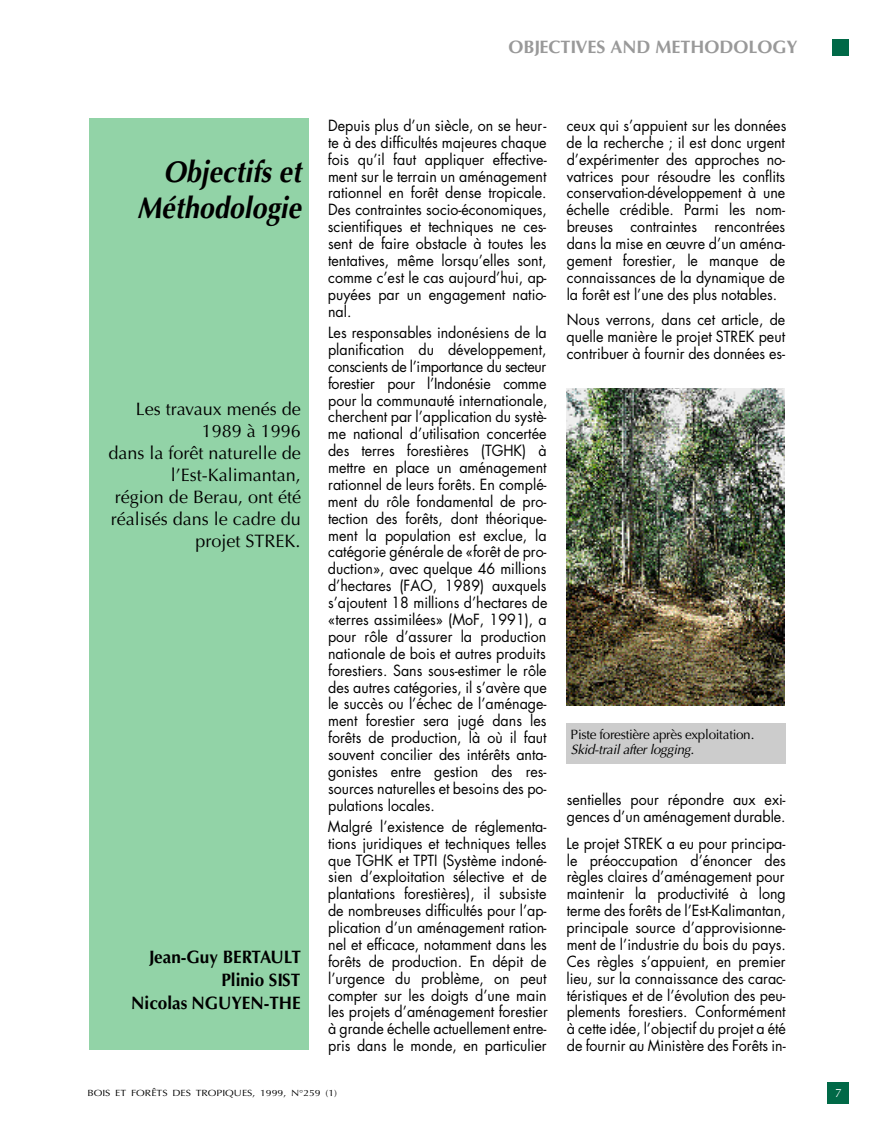
<style>
.page{position:relative;width:893px;height:1148px;background:#fff}
.page>*{position:absolute;margin:0;border:0;box-sizing:border-box;transform-origin:0 0}
.t1{font:italic 700 30px/36.8px "Optima";color:#000;text-align:right;scale:.9 1}
.t2{font:18px/22px "Optima";color:#000;text-align:right}
.t3{font:700 18px/22.6px "Optima";color:#000;text-align:right;scale:.95 1}
.t4{font:700 18px "Optima";color:#999}
.t5{font:15px/16.8px "Futura";color:#000;text-align:justify;scale:.95 1}
.t6{font:13.5px "Optima";letter-spacing:-.03em;color:#000}
.t7{font:italic 13.5px "Optima";letter-spacing:-.03em;color:#000}
.t8{font:12px "Optima";color:#fff}
.t9{font:9px "Optima";color:#000;scale:1.16 1}
</style>
<div class="page">
<div style="left:827px;top:1082px;width:21px;height:21px;background:#006947"></div>
<div style="left:832px;top:40px;width:16px;height:16px;background:#006947"></div>
<div style="left:89px;top:118px;width:219px;height:932px;background:#92d3a7"></div>
<img style="left:566px;top:388px;width:218px;height:317px">
<div style="left:566px;top:722px;width:219px;height:41px;background:#ccc"></div>
<h1 class="t1" style="left:137px;top:156px;width:183px">Objectifs et<br>Méthodologie</h1>
<p class="t2" style="left:108px;top:399px;width:194px">Les travaux menés de<br>1989 à 1996<br>dans la forêt naturelle de l’Est-Kalimantan,<br>région de Berau, ont été réalisés dans le cadre du projet STREK.</p>
<p class="t3" style="left:131px;top:947px;width:180px">Jean-Guy BERTAULT<br>Plinio SIST<br>Nicolas NGUYEN-THE</p>
<p class="t4" style="left:508px;top:40px;width:291px">OBJECTIVES AND METHODOLOGY</p>
<p class="t5" style="left:328px;top:118px;width:232px">Depuis plus d’un siècle, on se heur&shy;te à des difficultés majeures chaque fois qu’il faut appliquer effective&shy;ment sur le terrain un aménagement rationnel en forêt dense tropicale.<br>Des contraintes socio-économiques, scientifiques et techniques ne ces&shy;sent de faire obstacle à toutes les tentatives, même lorsqu’elles sont, comme c’est le cas aujourd’hui, ap&shy;puyées par un engagement natio&shy;nal.</p>
<p class="t5" style="left:328px;top:325px;width:232px;text-align:left">Les responsables indonésiens de la planification du développement, conscients de l’importance du secteur forestier pour l’Indonésie comme pour la communauté internationale, cherchent par l’application du systè&shy;me national d’utilisation concertée des terres forestières (TGHK) à mettre en place un aménagement rationnel de leurs forêts. En complé&shy;ment du rôle fondamental de pro&shy;tection des forêts, dont théorique&shy;ment la population est exclue, la catégorie générale de «forêt de pro&shy;duction», avec quelque 46 millions d’hectares (FAO, 1989) auxquels s’ajoutent 18 millions d’hectares de «terres assimilées» (MoF, 1991), a pour rôle d’assurer la production nationale de bois et autres produits forestiers. Sans sous-estimer le rôle des autres catégories, il s’avère que le succès ou l’échec de l’aménage&shy;ment forestier sera jugé dans les forêts de production, là où il faut souvent concilier des intérêts anta&shy;gonistes entre gestion des res&shy;sources naturelles et besoins des po&shy;pulations locales.</p>
<p class="t5" style="left:328px;top:819px;width:233px">Malgré l’existence de réglementa&shy;tions juridiques et techniques telles que TGHK et TPTI (Système indoné&shy;sien d’exploitation sélective et de plantations forestières), il subsiste de nombreuses difficultés pour l’ap&shy;plication d’un aménagement ration&shy;nel et efficace, notamment dans les forêts de production. En dépit de l’urgence du problème, on peut compter sur les doigts d’une main les projets d’aménagement forestier à grande échelle actuellement entre&shy;pris dans le monde, en particulier</p>
<p class="t5" style="left:566px;top:118px;width:233px">ceux qui s’appuient sur les données de la recherche ; il est donc urgent d’expérimenter des approches no&shy;vatrices pour résoudre les conflits conservation-développement à une échelle crédible. Parmi les nom&shy;breuses contraintes rencontrées dans la mise en œuvre d’un aména&shy;gement forestier, le manque de connaissances de la dynamique de la forêt est l’une des plus notables.</p>
<p class="t5" style="left:566px;top:312px;width:232px">Nous verrons, dans cet article, de quelle manière le projet STREK peut contribuer à fournir des données es-</p>
<p class="t6" style="left:570px;top:729px;width:185px">Piste forestière après exploitation.</p>
<p class="t7" style="left:570px;top:744px;width:125px">Skid-trail after logging.</p>
<p class="t5" style="left:566px;top:792px;width:232px">sentielles pour répondre aux exi&shy;gences d’un aménagement durable.</p>
<p class="t5" style="left:566px;top:836px;width:232px">Le projet STREK a eu pour principa&shy;le préoccupation d’énoncer des règles claires d’aménagement pour maintenir la productivité à long terme des forêts de l’Est-Kalimantan, principale source d’approvisionne&shy;ment de l’industrie du bois du pays.<br>Ces règles s’appuient, en premier lieu, sur la connaissance des carac&shy;téristiques et de l’évolution des peu&shy;plements forestiers. Conformément à cette idée, l’objectif du projet a été de fournir au Ministère des Forêts in-</p>
<p class="t9" style="left:87px;top:1089px;width:217px">BOIS ET FORÊTS DES TROPIQUES, 1999, N°259 (1)</p>
<p class="t8" style="left:835px;top:1087px;width:8px">7</p>
</div>
